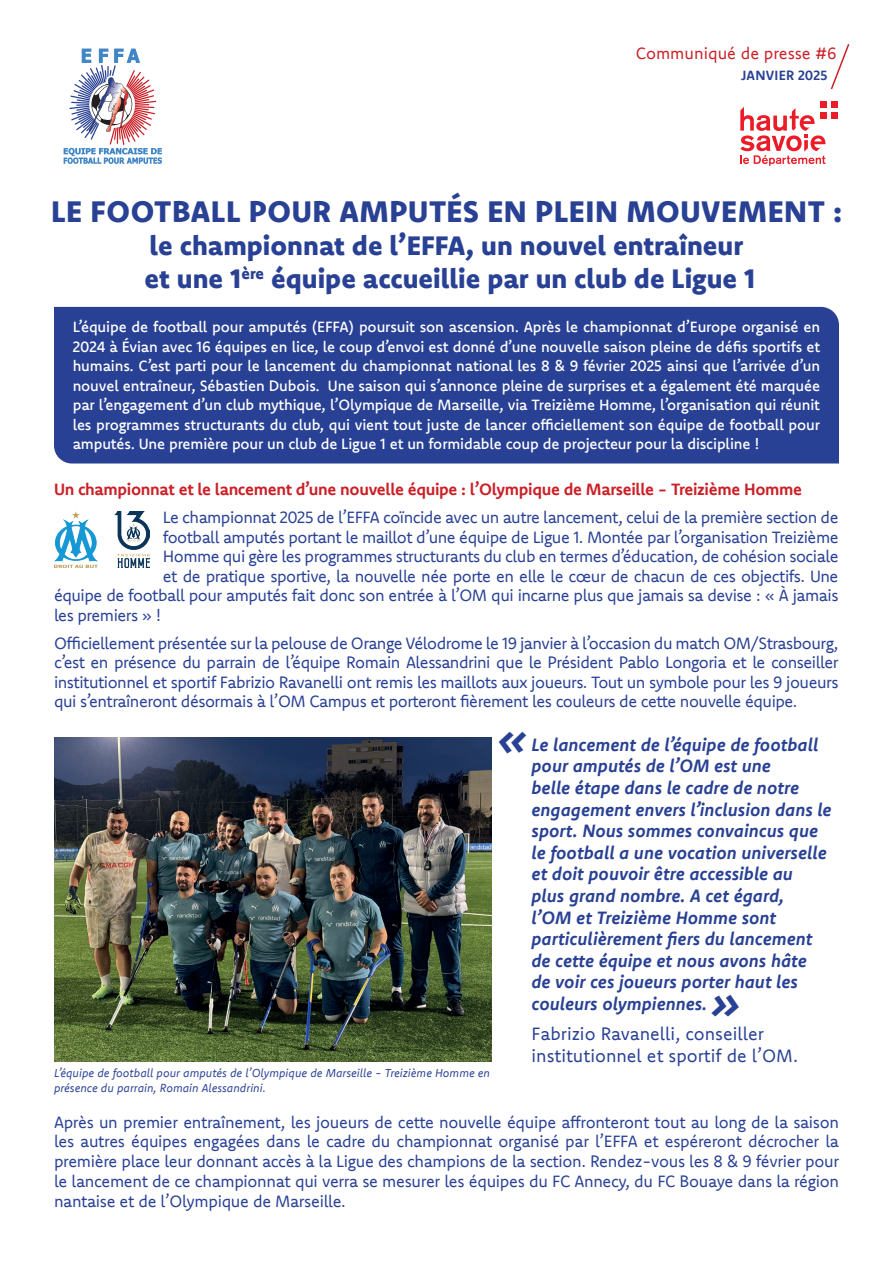
<style>
.page{position:relative;width:893px;height:1263px;background:#fff}
.page>*{position:absolute;margin:0;border:0;box-sizing:border-box;transform-origin:0 0}
.t1{font:italic 700 48px "Komet";color:#294194}
.t2{font:800 30px "Komet";letter-spacing:.02em;color:#294194}
.t3{font:800 27px/33px "Komet";color:#294194}
.t4{font:italic 700 18px/21.6px "Komet";color:#294194}
.t5{font:18px/21.6px "Komet";color:#294194}
.t6{font:16.5px/19.8px "Komet";letter-spacing:-.03em;color:#294194;text-align:justify}
.t7{font:700 16.5px "Komet";letter-spacing:-.02em;color:#cb1f26}
.t8{font:16.5px "Komet";color:#cb1f26}
.t9{font:500 15px/19.5px "Komet";letter-spacing:-.01em;color:#fff;text-align:justify}
.t10{font:700 13.5px "Komet";letter-spacing:.02em;color:#294194}
.t11{font:italic 11.7px/14.5px "Komet";color:#294194}
</style>
<div class="page">
<div style="left:54px;top:307px;width:785px;height:156px;background:#294194"></div>
<svg style="left:830px;top:44px;width:20px;height:46px"></svg>
<svg style="left:64px;top:49px;width:98px;height:115px"></svg>
<svg style="left:826px;top:101px;width:12px;height:18px"></svg>
<div style="left:831px;top:101px;width:7px;height:6px;background:#ea1c28"></div>
<div style="left:831px;top:112px;width:7px;height:7px;background:#ea1c28"></div>
<svg style="left:740px;top:101px;width:86px;height:65px"></svg>
<img style="left:54px;top:737px;width:437px;height:325px">
<img style="left:54px;top:511px;width:44px;height:57px">
<img style="left:115px;top:511px;width:35px;height:57px">
<p class="t8" style="left:636px;top:42px;width:202px">Communiqué de presse #6</p>
<p class="t10" style="left:741px;top:66px;width:88px">JANVIER 2025</p>
<h2 class="t2" style="left:51px;top:192px;width:792px">LE FOOTBALL POUR AMPUTÉS EN PLEIN MOUVEMENT :</h2>
<h3 class="t3" style="left:145px;top:229px;width:612px">le championnat de l’EFFA, un nouvel entraîneur et une 1<sup>ère</sup> équipe accueillie par un club de Ligue 1</h3>
<p class="t9" style="left:73px;top:317px;width:749px">L’équipe de football pour amputés (EFFA) poursuit son ascension. Après le championnat d’Europe organisé en 2024 à Évian avec 16 équipes en lice, le coup d’envoi est donné d’une nouvelle saison pleine de défis sportifs et humains. C’est parti pour le lancement du championnat national les 8 &amp; 9 février 2025 ainsi que l’arrivée d’un nouvel entraîneur, Sébastien Dubois. Une saison qui s’annonce pleine de surprises et a également été marquée par l’engagement d’un club mythique, l’Olympique de Marseille, via Treizième Homme, l’organisation qui réunit les programmes structurants du club, qui vient tout juste de lancer officiellement son équipe de football pour amputés. Une première pour un club de Ligue 1 et un formidable coup de projecteur pour la discipline !</p>
<p class="t7" style="left:54px;top:478px;width:750px">Un championnat et le lancement d’une nouvelle équipe : l’Olympique de Marseille - Treizième Homme</p>
<p class="t6" style="left:163px;top:507px;width:677px">Le championnat 2025 de l’EFFA coïncide avec un autre lancement, celui de la première section de</p>
<p class="t6" style="left:163px;top:526px;width:677px">football amputés portant le maillot d’une équipe de Ligue 1. Montée par l’organisation Treizième</p>
<p class="t6" style="left:163px;top:546px;width:677px">Homme qui gère les programmes structurants du club en termes d’éducation, de cohésion sociale</p>
<p class="t6" style="left:163px;top:565px;width:677px">et de pratique sportive, la nouvelle née porte en elle le cœur de chacun de ces objectifs. Une</p>
<p class="t6" style="left:54px;top:585px;width:786px">équipe de football pour amputés fait donc son entrée à l’OM qui incarne plus que jamais sa devise : « À jamais</p>
<p class="t6" style="left:54px;top:604px;width:109px">les premiers » !</p>
<p class="t6" style="left:54px;top:633px;width:786px">Officiellement présentée sur la pelouse de Orange Vélodrome le 19 janvier à l’occasion du match OM/Strasbourg, c’est en présence du parrain de l’équipe Romain Alessandrini que le Président Pablo Longoria et le conseiller institutionnel et sportif Fabrizio Ravanelli ont remis les maillots aux joueurs. Tout un symbole pour les 9 joueurs qui s’entraîneront désormais à l’OM Campus et porteront fièrement les couleurs de cette nouvelle équipe.</p>
<p class="t11" style="left:54px;top:1065px;width:438px">L’équipe de football pour amputés de l’Olympique de Marseille - Treizième Homme en présence du parrain, Romain Alessandrini.</p>
<h1 class="t1" style="left:496px;top:706px;width:33px">«</h1>
<p class="t4" style="left:531px;top:733px;width:302px">Le lancement de l’équipe de football pour amputés de l’OM est une<br>belle étape dans le cadre de notre engagement envers l’inclusion dans le sport. Nous sommes convaincus que le football a une vocation universelle et doit pouvoir être accessible au<br>plus grand nombre. A cet égard,<br>l’OM et Treizième Homme sont particulièrement fiers du lancement de cette équipe et nous avons hâte<br>de voir ces joueurs porter haut les couleurs olympiennes.</p>
<p class="t5" style="left:531px;top:1022px;width:268px">Fabrizio Ravanelli, conseiller institutionnel et sportif de l’OM.</p>
<h1 class="t1" style="left:710px;top:970px;width:33px">»</h1>
<p class="t6" style="left:54px;top:1111px;width:787px">Après un premier entraînement, les joueurs de cette nouvelle équipe affronteront tout au long de la saison les autres équipes engagées dans le cadre du championnat organisé par l’EFFA et espéreront décrocher la première place leur donnant accès à la Ligue des champions de la section. Rendez-vous les 8 &amp; 9 février pour le lancement de ce championnat qui verra se mesurer les équipes du FC Annecy, du FC Bouaye dans la région nantaise et de l’Olympique de Marseille.</p>
</div>
